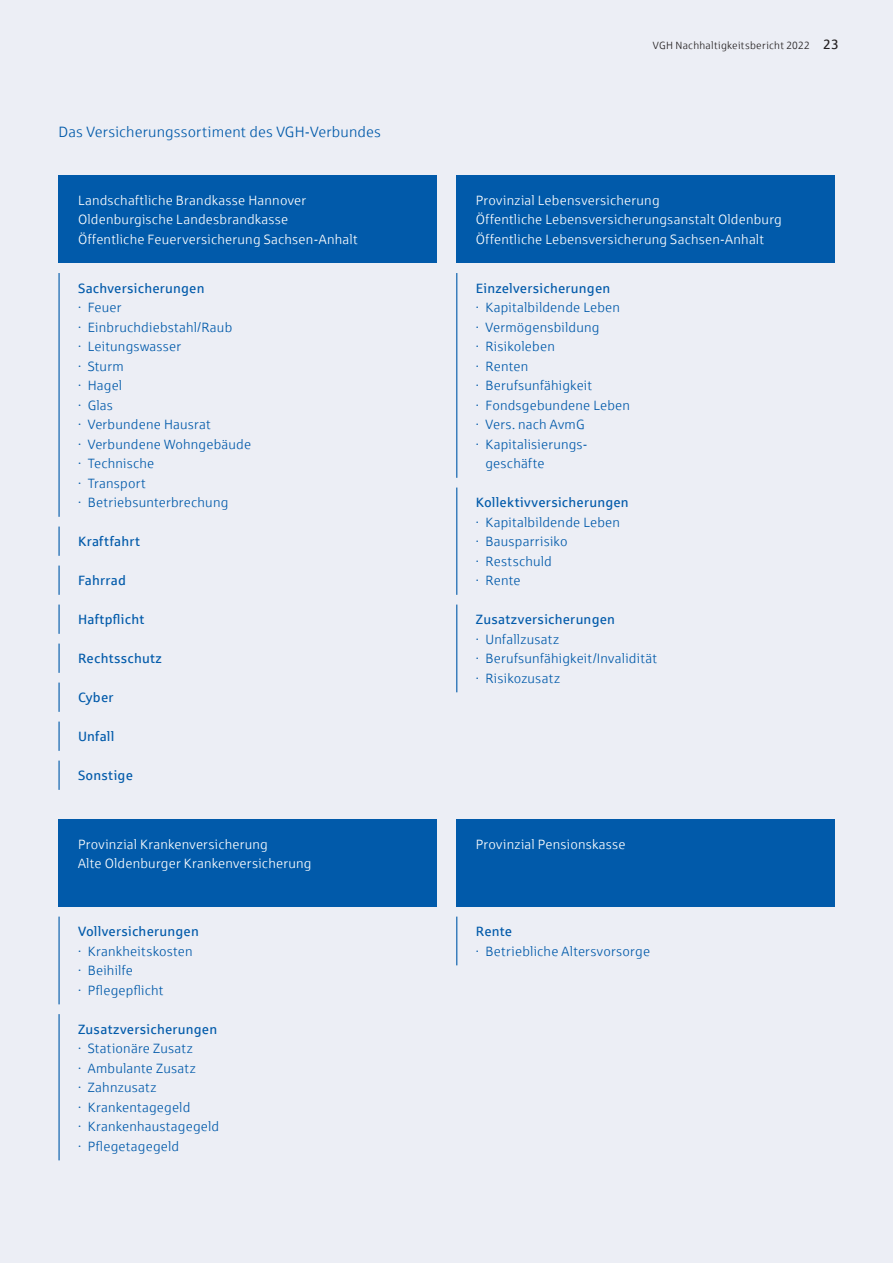
<style>
.page{position:relative;width:893px;height:1263px;background:#eceef5}
.page>*{position:absolute;margin:0;border:0;box-sizing:border-box;transform-origin:0 0}
.subline{font:15px "Sparkasse Lt";letter-spacing:.01em;color:#015aaa}
.t1{font:13.5px/19.5px "Sparkasse Lt";letter-spacing:.015em;color:#015aaa}
.copy{font:13.5px "Sparkasse Lt";letter-spacing:.015em;color:#fff}
.copy-2{font:13.5px "Sparkasse Rg";letter-spacing:.015em;color:#015aaa}
.t2{font:10.5px "Sparkasse Lt";letter-spacing:.025em;color:#231f20}
.s1{font-family:"Sparkasse Rg";font-size:13.5px}
</style>
<div class="page">
<div style="left:58px;top:176px;width:379px;height:87px;background:#015aaa"></div>
<div style="left:58px;top:819px;width:379px;height:88px;background:#015aaa"></div>
<div style="left:456px;top:176px;width:378px;height:87px;background:#015aaa"></div>
<div style="left:456px;top:819px;width:378px;height:88px;background:#015aaa"></div>
<hr style="left:58px;top:273px;width:2px;height:244px;background:#015aaa">
<hr style="left:58px;top:916px;width:2px;height:88px;background:#015aaa">
<hr style="left:456px;top:273px;width:1px;height:205px;background:#015aaa">
<hr style="left:456px;top:916px;width:1px;height:49px;background:#015aaa">
<hr style="left:58px;top:526px;width:2px;height:30px;background:#015aaa">
<hr style="left:58px;top:1014px;width:2px;height:146px;background:#015aaa">
<hr style="left:456px;top:487px;width:1px;height:108px;background:#015aaa">
<hr style="left:456px;top:604px;width:1px;height:88px;background:#015aaa">
<hr style="left:58px;top:604px;width:2px;height:30px;background:#015aaa">
<hr style="left:58px;top:682px;width:2px;height:30px;background:#015aaa">
<hr style="left:58px;top:565px;width:2px;height:30px;background:#015aaa">
<hr style="left:58px;top:643px;width:2px;height:30px;background:#015aaa">
<hr style="left:58px;top:721px;width:2px;height:30px;background:#015aaa">
<hr style="left:58px;top:760px;width:2px;height:30px;background:#015aaa">
<p class="subline" style="left:58px;top:122px;width:324px">Das Versicherungssortiment des VGH-Verbundes</p>
<p class="copy" style="left:78px;top:192px;width:230px">Landschaftliche Brandkasse Hannover</p>
<p class="copy" style="left:78px;top:212px;width:212px">Oldenburgische Landesbrandkasse</p>
<p class="copy" style="left:78px;top:231px;width:281px">Öffentliche Feuerversicherung Sachsen-Anhalt</p>
<p class="copy-2" style="left:78px;top:280px;width:128px">Sachversicherungen</p>
<p class="t1" style="left:78px;top:297px;width:45px">· Feuer</p>
<p class="t1" style="left:78px;top:317px;width:156px">· Einbruchdiebstahl/Raub</p>
<p class="t1" style="left:78px;top:336px;width:105px">· Leitungswasser</p>
<p class="t1" style="left:78px;top:356px;width:47px">· Sturm</p>
<p class="t1" style="left:78px;top:375px;width:46px">· Hagel</p>
<p class="t1" style="left:78px;top:395px;width:37px">· Glas</p>
<p class="t1" style="left:78px;top:414px;width:134px">· Verbundene Hausrat</p>
<p class="t1" style="left:78px;top:434px;width:175px">· Verbundene Wohngebäude</p>
<p class="t1" style="left:78px;top:453px;width:78px">· Technische</p>
<p class="t1" style="left:78px;top:473px;width:69px">· Transport</p>
<p class="t1" style="left:78px;top:492px;width:152px">· Betriebsunterbrechung</p>
<p class="copy-2" style="left:78px;top:533px;width:63px">Kraftfahrt</p>
<p class="copy-2" style="left:78px;top:572px;width:49px">Fahrrad</p>
<p class="copy-2" style="left:78px;top:611px;width:68px">Haftpflicht</p>
<p class="copy-2" style="left:78px;top:650px;width:86px">Rechtsschutz</p>
<p class="copy-2" style="left:78px;top:689px;width:37px">Cyber</p>
<p class="copy-2" style="left:78px;top:728px;width:38px">Unfall</p>
<p class="copy-2" style="left:78px;top:767px;width:56px">Sonstige</p>
<p class="copy" style="left:78px;top:836px;width:191px">Provinzial Krankenversicherung</p>
<p class="copy" style="left:78px;top:855px;width:235px">Alte Oldenburger Krankenversicherung</p>
<p class="copy-2" style="left:78px;top:923px;width:122px">Vollversicherungen</p>
<p class="t1" style="left:78px;top:941px;width:116px">· Krankheitskosten</p>
<p class="t1" style="left:78px;top:960px;width:57px">· Beihilfe</p>
<p class="t1" style="left:78px;top:980px;width:87px">· Pflegepflicht</p>
<p class="copy-2" style="left:78px;top:1021px;width:141px">Zusatzversicherungen</p>
<p class="t1" style="left:78px;top:1038px;width:116px">· Stationäre Zusatz</p>
<p class="t1" style="left:78px;top:1058px;width:119px">· Ambulante Zusatz</p>
<p class="t1" style="left:78px;top:1077px;width:80px">· Zahnzusatz</p>
<p class="t1" style="left:78px;top:1097px;width:114px">· Krankentagegeld</p>
<p class="t1" style="left:78px;top:1116px;width:143px">· Krankenhaustagegeld</p>
<p class="t1" style="left:78px;top:1136px;width:103px">· Pflegetagegeld</p>
<p class="t2" style="left:653px;top:39px;width:188px">VGH Nachhaltigkeitsbericht 2022 <span class="s1">23</span></p>
<p class="copy" style="left:476px;top:192px;width:185px">Provinzial Lebensversicherung</p>
<p class="copy" style="left:476px;top:212px;width:308px">Öffentliche Lebensversicherungsanstalt Oldenburg</p>
<p class="copy" style="left:476px;top:231px;width:290px">Öffentliche Lebensversicherung Sachsen-Anhalt</p>
<p class="copy-2" style="left:476px;top:280px;width:136px">Einzelversicherungen</p>
<p class="t1" style="left:476px;top:297px;width:146px">· Kapitalbildende Leben</p>
<p class="t1" style="left:476px;top:317px;width:125px">· Vermögensbildung</p>
<p class="t1" style="left:476px;top:336px;width:81px">· Risikoleben</p>
<p class="t1" style="left:476px;top:356px;width:54px">· Renten</p>
<p class="t1" style="left:476px;top:375px;width:118px">· Berufsunfähigkeit</p>
<p class="t1" style="left:476px;top:395px;width:156px">· Fondsgebundene Leben</p>
<p class="t1" style="left:476px;top:414px;width:110px">· Vers. nach AvmG</p>
<p class="t1" style="left:485px;top:434px;width:103px;text-indent:-10px">· Kapitalisierungs&shy;geschäfte</p>
<p class="copy-2" style="left:476px;top:494px;width:155px">Kollektivversicherungen</p>
<p class="t1" style="left:476px;top:512px;width:146px">· Kapitalbildende Leben</p>
<p class="t1" style="left:476px;top:531px;width:93px">· Bausparrisiko</p>
<p class="t1" style="left:476px;top:551px;width:78px">· Restschuld</p>
<p class="t1" style="left:476px;top:570px;width:46px">· Rente</p>
<p class="copy-2" style="left:476px;top:611px;width:141px">Zusatzversicherungen</p>
<p class="t1" style="left:476px;top:629px;width:85px">· Unfallzusatz</p>
<p class="t1" style="left:476px;top:648px;width:183px">· Berufsunfähigkeit/Invalidität</p>
<p class="t1" style="left:476px;top:668px;width:86px">· Risikozusatz</p>
<p class="copy" style="left:476px;top:836px;width:151px">Provinzial Pensionskasse</p>
<p class="copy-2" style="left:476px;top:923px;width:38px">Rente</p>
<p class="t1" style="left:476px;top:941px;width:176px">· Betriebliche Altersvorsorge</p>
</div>
